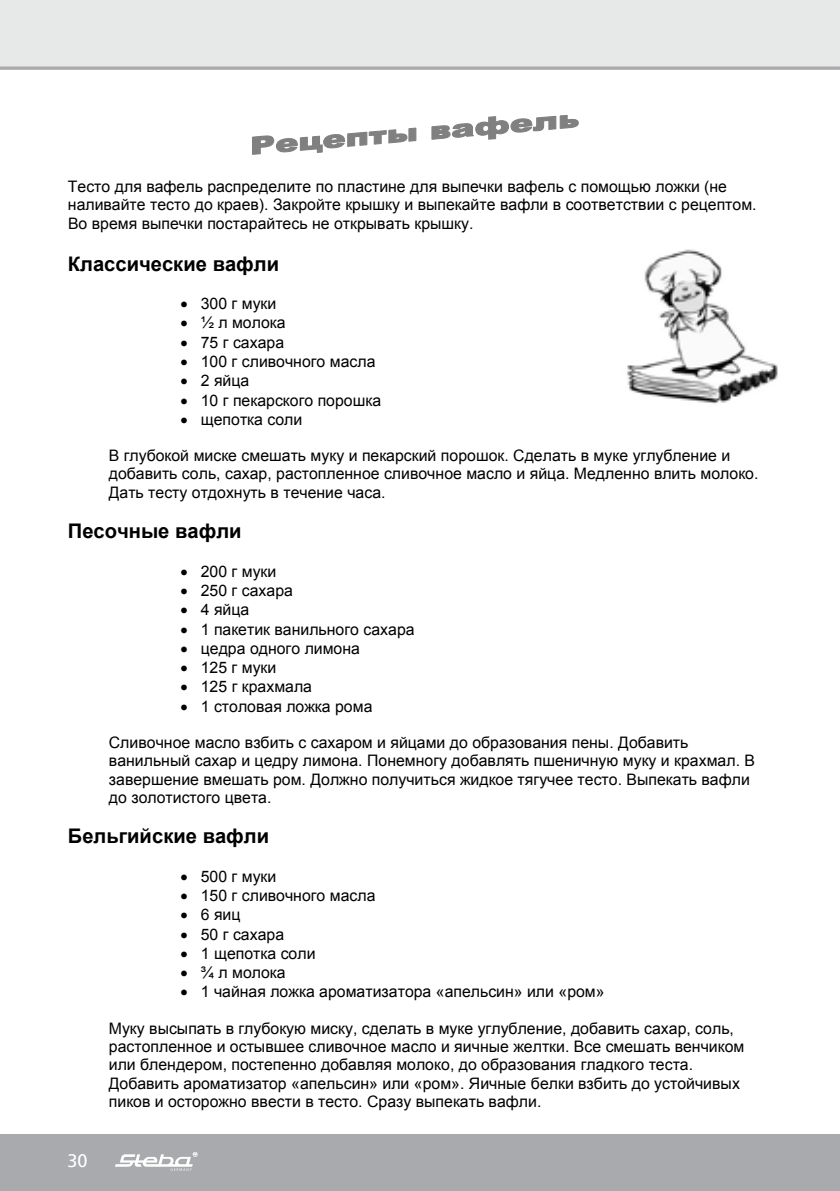
<style>
.page{position:relative;width:840px;height:1191px;background:#fff}
.page>*{position:absolute;margin:0;border:0;box-sizing:border-box;transform-origin:0 0}
.t1{font:700 20.2px "Arial";color:#000}
.t2{font:18px "Frutiger";color:#fff}
.t3{font:15.8px/18.2px "Arial";color:#000}
</style>
<div class="page">
<div style="left:0;top:0;width:839px;height:68px;background:#e7e8e8"></div>
<hr style="left:839px;top:1134px;width:1px;height:57px;background:#a8aaad">
<div style="left:0;top:1134px;width:839px;height:57px;background:#a8aaad"></div>
<svg style="left:115px;top:1152px;width:82px;height:18px"></svg>
<svg style="left:0;top:66px;width:839px;height:4px;background:#b3b5b8"></svg>
<svg style="left:252px;top:127px;width:164px;height:28px"></svg>
<svg style="left:431px;top:114px;width:148px;height:26px"></svg>
<img style="left:627px;top:249px;width:151px;height:155px">
<p class="t3" style="left:68px;top:178px;width:690px">Тесто для вафель распределите по пластине для выпечки вафель с помощью ложки (не наливайте тесто до краев). Закройте крышку и выпекайте вафли в соответствии с рецептом.<br>Во время выпечки постарайтесь не открывать крышку.</p>
<p class="t1" style="left:68px;top:250px;width:212px">Классические вафли</p>
<p class="t3" style="left:180px;top:295px;width:97px">• 300 г муки</p>
<p class="t3" style="left:180px;top:314px;width:107px">• ½ л молока</p>
<p class="t3" style="left:180px;top:333px;width:105px">• 75 г сахара</p>
<p class="t3" style="left:180px;top:352px;width:197px">• 100 г сливочного масла</p>
<p class="t3" style="left:180px;top:372px;width:70px">• 2 яйца</p>
<p class="t3" style="left:180px;top:391px;width:202px">• 10 г пекарского порошка</p>
<p class="t3" style="left:180px;top:410px;width:123px">• щепотка соли</p>
<p class="t3" style="left:109px;top:447px;width:650px">В глубокой миске смешать муку и пекарский порошок. Сделать в муке углубление и добавить соль, сахар, растопленное сливочное масло и яйца. Медленно влить молоко.<br>Дать тесту отдохнуть в течение часа.</p>
<p class="t1" style="left:68px;top:518px;width:175px">Песочные вафли</p>
<p class="t3" style="left:180px;top:562px;width:97px">• 200 г муки</p>
<p class="t3" style="left:180px;top:581px;width:114px">• 250 г сахара</p>
<p class="t3" style="left:180px;top:601px;width:70px">• 4 яйца</p>
<p class="t3" style="left:180px;top:620px;width:236px">• 1 пакетик ванильного сахара</p>
<p class="t3" style="left:180px;top:639px;width:181px">• цедра одного лимона</p>
<p class="t3" style="left:180px;top:658px;width:97px">• 125 г муки</p>
<p class="t3" style="left:180px;top:678px;width:133px">• 125 г крахмала</p>
<p class="t3" style="left:180px;top:697px;width:193px">• 1 столовая ложка рома</p>
<p class="t3" style="left:109px;top:733px;width:647px">Сливочное масло взбить с сахаром и яйцами до образования пены. Добавить ванильный сахар и цедру лимона. Понемногу добавлять пшеничную муку и крахмал. В завершение вмешать ром. Должно получиться жидкое тягучее тесто. Выпекать вафли до золотистого цвета.</p>
<p class="t1" style="left:68px;top:822px;width:202px">Бельгийские вафли</p>
<p class="t3" style="left:180px;top:867px;width:97px">• 500 г муки</p>
<p class="t3" style="left:180px;top:886px;width:197px">• 150 г сливочного масла</p>
<p class="t3" style="left:180px;top:906px;width:62px">• 6 яиц</p>
<p class="t3" style="left:180px;top:925px;width:105px">• 50 г сахара</p>
<p class="t3" style="left:180px;top:944px;width:137px">• 1 щепотка соли</p>
<p class="t3" style="left:180px;top:963px;width:107px">• ¾ л молока</p>
<p class="t3" style="left:180px;top:983px;width:425px">• 1 чайная ложка ароматизатора «апельсин» или «ром»</p>
<p class="t3" style="left:109px;top:1019px;width:636px">Муку высыпать в глубокую миску, сделать в муке углубление, добавить сахар, соль, растопленное и остывшее сливочное масло и яичные желтки. Все смешать венчиком или блендером, постепенно добавляя молоко, до образования гладкого теста.<br>Добавить ароматизатор «апельсин» или «ром». Яичные белки взбить до устойчивых пиков и осторожно ввести в тесто. Сразу выпекать вафли.</p>
<p class="t2" style="left:67px;top:1153px;width:22px">30</p>
</div>
